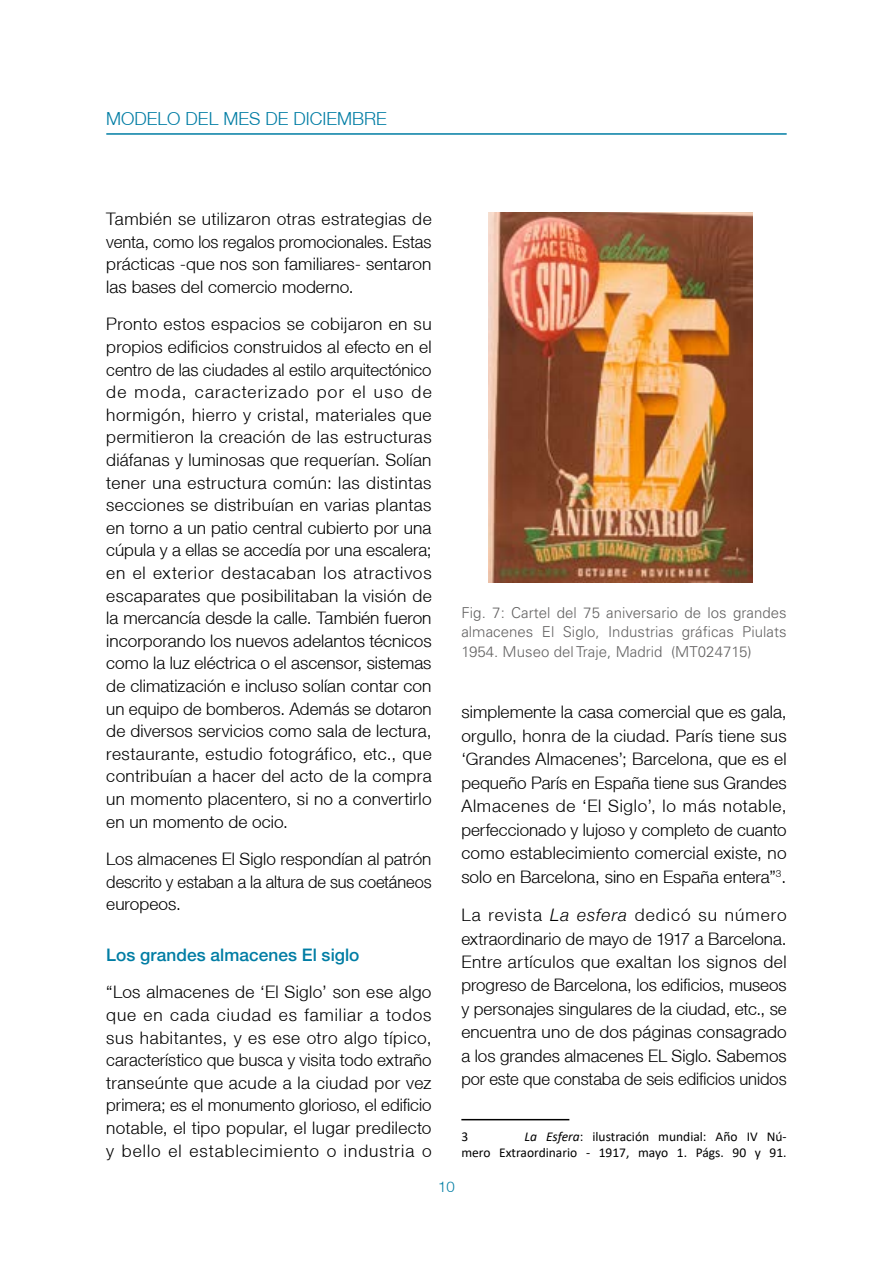
<style>
.page{position:relative;width:893px;height:1263px;background:#fff}
.page>*{position:absolute;margin:0;border:0;box-sizing:border-box;transform-origin:0 0}
.t1{font:300 18px "Helvetica Neue LT";color:#007da4}
.t2{font:300 17.25px/22.6px "Helvetica Neue LT";letter-spacing:.005em;color:#000;text-align:justify}
.t3{font:500 17.25px "Helvetica Neue LT";letter-spacing:.005em;color:#007da4}
.t4{font:300 15px/19.5px "Univers LT Std";letter-spacing:.005em;color:#646363;text-align:justify}
.t5{font:300 15px "Helvetica Neue LT";color:#007da4}
.t6{font:13.5px/15.8px "Calibri";color:#000;text-align:right}
.s1{font-style:italic}
</style>
<div class="page">
<hr style="left:106px;top:133px;width:681px;height:2px;background:#007da4">
<hr style="left:461px;top:1119px;width:108px;height:1px;background:#000">
<img style="left:489px;top:213px;width:263px;height:370px">
<p class="t1" style="left:106px;top:108px;width:282px">MODELO DEL MES DE DICIEMBRE</p>
<p class="t2" style="left:106px;top:207px;width:327px">También se utilizaron otras estrategias de venta, como los regalos promocionales. Estas prácticas -que nos son familiares- sentaron las bases del comercio moderno.</p>
<p class="t2" style="left:106px;top:313px;width:327px">Pronto estos espacios se cobijaron en su propios edificios construidos al efecto en el centro de las ciudades al estilo arquitectónico de moda, caracterizado por el uso de hormigón, hierro y cristal, materiales que permitieron la creación de las estructuras diáfanas y luminosas que requerían. Solían tener una estructura común: las distintas secciones se distribuían en varias plantas en torno a un patio central cubierto por una cúpula y a ellas se accedía por una escalera; en el exterior destacaban los atractivos escaparates que posibilitaban la visión de la mercancía desde la calle. También fueron incorporando los nuevos adelantos técnicos como la luz eléctrica o el ascensor, sistemas de climatización e incluso solían contar con un equipo de bomberos. Además se dotaron de diversos servicios como sala de lectura, restaurante, estudio fotográfico, etc., que contribuían a hacer del acto de la compra un momento placentero, si no a convertirlo en un momento de ocio.</p>
<p class="t2" style="left:106px;top:847px;width:327px">Los almacenes El Siglo respondían al patrón descrito y estaban a la altura de sus coetáneos europeos.</p>
<p class="t3" style="left:106px;top:944px;width:255px">Los grandes almacenes El siglo</p>
<p class="t2" style="left:106px;top:981px;width:327px">“Los almacenes de ‘El Siglo’ son ese algo que en cada ciudad es familiar a todos sus habitantes, y es ese otro algo típico, característico que busca y visita todo extraño transeúnte que acude a la ciudad por vez primera; es el monumento glorioso, el edificio notable, el tipo popular, el lugar predilecto y bello el establecimiento o industria o</p>
<p class="t4" style="left:461px;top:602px;width:327px">Fig. 7: Cartel del 75 aniversario de los grandes almacenes El Siglo, Industrias gráficas Piulats 1954. Museo del Traje, Madrid (MT024715)</p>
<p class="t2" style="left:461px;top:700px;width:327px;line-height:23.4px">simplemente la casa comercial que es gala, orgullo, honra de la ciudad. París tiene sus ‘Grandes Almacenes’; Barcelona, que es el pequeño París en España tiene sus Grandes Almacenes de ‘El Siglo’, lo más notable, perfeccionado y lujoso y completo de cuanto como establecimiento comercial existe, no solo en Barcelona, sino en España entera”<sup>3</sup>.</p>
<p class="t2" style="left:461px;top:903px;width:327px;line-height:23.4px">La revista <span class="s1">La esfera</span> dedicó su número extraordinario de mayo de 1917 a Barcelona.<br>Entre artículos que exaltan los signos del progreso de Barcelona, los edificios, museos y personajes singulares de la ciudad, etc., se encuentra uno de dos páginas consagrado a los grandes almacenes EL Siglo. Sabemos por este que constaba de seis edificios unidos</p>
<p class="t6" style="left:461px;top:1128px;width:327px"><span class="s1">La Esfera</span>: ilustración mundial: Año IV Nú-<br>mero Extraordinario - 1917, mayo 1. Págs. 90 y 91.</p>
<p class="t6" style="left:461px;top:1128px;width:8px">3</p>
<p class="t5" style="left:438px;top:1177px;width:18px">10</p>
</div>
